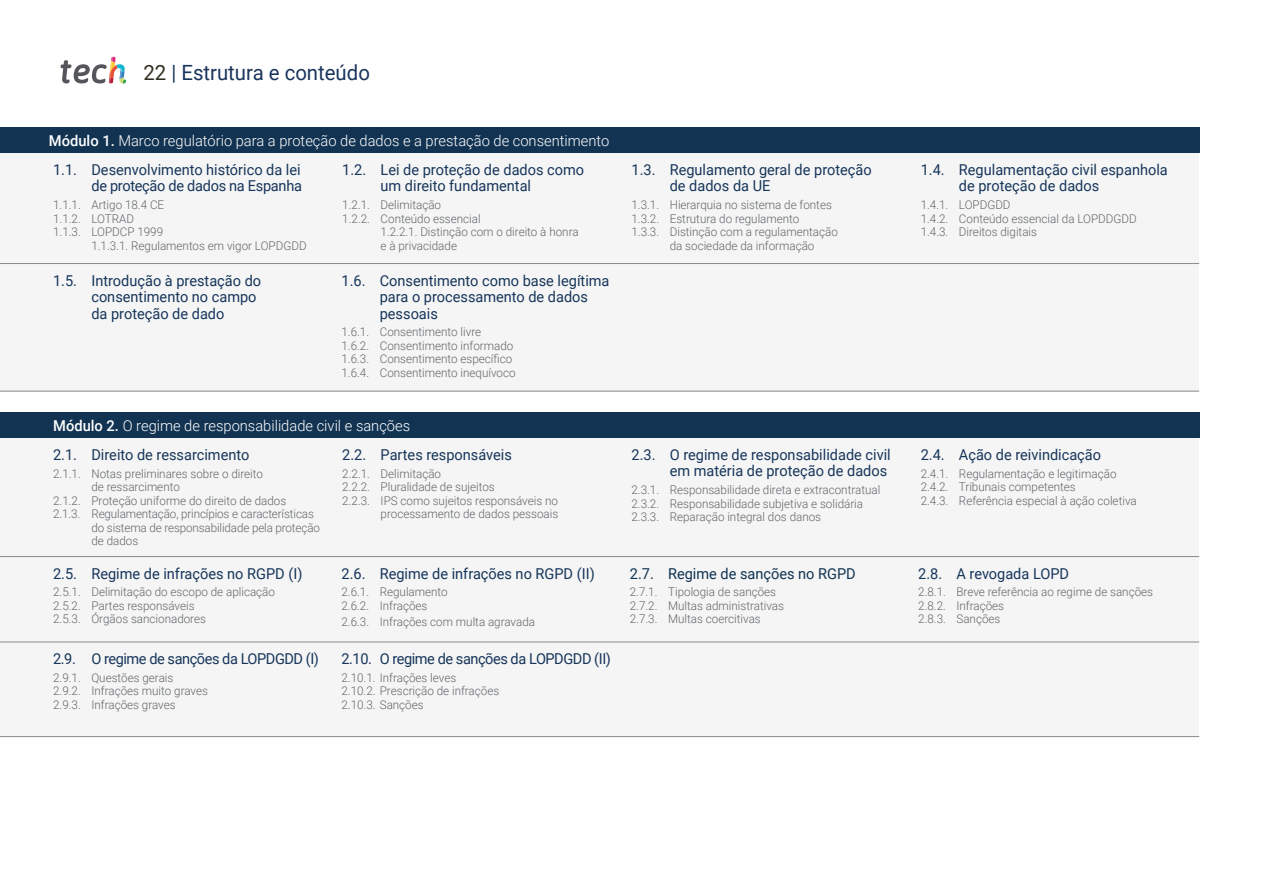
<style>
.page{position:relative;width:1263px;height:893px;background:#fff}
.page>*{position:absolute;margin:0;border:0;box-sizing:border-box;transform-origin:0 0}
.t1{font:21px "Roboto";color:#1a355c}
.t2{font:15px/16.5px "Roboto";color:#17355b}
.t3{font:300 15px "Roboto";color:#fff}
.t4{font:15px "Roboto";letter-spacing:-.03em;color:#17355b}
.t5{font:15px "Roboto";color:#123352}
.t6{font:300 12px/13.5px "Roboto";color:#61646a}
.s1{color:#312e20}
.s2{font-weight:500}
</style>
<div class="page">
<svg style="left:61px;top:57px;width:65px;height:27px"></svg>
<div style="left:0;top:153px;width:1199px;height:238px;background:#f4f5f4"></div>
<div style="left:0;top:128px;width:1199px;height:25px;background:#123352"></div>
<hr style="left:0;top:391px;width:1199px;height:1px;background:#878a8e">
<hr style="left:0;top:263px;width:1199px;height:1px;background:#878a8e">
<div style="left:0;top:438px;width:1199px;height:299px;background:#f4f5f4"></div>
<div style="left:0;top:413px;width:1199px;height:25px;background:#123352"></div>
<hr style="left:0;top:736px;width:1199px;height:1px;background:#878a8e">
<hr style="left:0;top:556px;width:1199px;height:1px;background:#878a8e">
<hr style="left:0;top:642px;width:1199px;height:1px;background:#878a8e">
<h1 class="t1" style="left:144px;top:57px;width:228px"><span class="s1">22</span> | Estrutura e conteúdo</h1>
<p class="t3" style="left:49px;top:130px;width:562px"><span class="s2">Módulo 1.</span> Marco regulatório para a proteção de dados e a prestação de consentimento</p>
<p class="t2" style="left:53px;top:161px;width:250px;text-align:right">1.1. Desenvolvimento histórico da lei de proteção de dados na Espanha</p>
<p class="t6" style="left:53px;top:198px;width:113px">1.1.1. Artigo 18.4 CE</p>
<p class="t6" style="left:53px;top:211px;width:82px">1.1.2. LOTRAD</p>
<p class="t6" style="left:53px;top:225px;width:112px">1.1.3. LOPDCP 1999</p>
<p class="t6" style="left:91px;top:238px;width:217px">1.1.3.1. Regulamentos em vigor LOPDGDD</p>
<p class="t2" style="left:381px;top:161px;width:205px;text-indent:-38px">1.2. Lei de proteção de dados como um direito fundamental</p>
<p class="t6" style="left:342px;top:198px;width:100px">1.2.1. Delimitação</p>
<p class="t6" style="left:342px;top:211px;width:140px">1.2.2. Conteúdo essencial</p>
<p class="t6" style="left:381px;top:225px;width:199px">1.2.2.1. Distinção com o direito à honra</p>
<p class="t6" style="left:381px;top:238px;width:78px">e à privacidade</p>
<p class="t2" style="left:91px;top:271px;width:171px;text-indent:-38px">1.5. Introdução à prestação do consentimento no campo da proteção de dado</p>
<p class="t2" style="left:380px;top:271px;width:231px;text-indent:-38px">1.6. Consentimento como base legítima para o processamento de dados pessoais</p>
<p class="t6" style="left:341px;top:325px;width:176px">1.6.1. Consentimento livre<br>1.6.2. Consentimento informado<br>1.6.3. Consentimento específico<br>1.6.4. Consentimento inequívoco</p>
<p class="t3" style="left:53px;top:415px;width:359px"><span class="s2">Módulo 2.</span> O regime de responsabilidade civil e sanções</p>
<p class="t2" style="left:53px;top:446px;width:198px">2.1. Direito de ressarcimento</p>
<p class="t6" style="left:53px;top:466px;width:211px">2.1.1. Notas preliminares sobre o direito</p>
<p class="t6" style="left:91px;top:480px;width:90px">de ressarcimento</p>
<p class="t6" style="left:53px;top:493px;width:235px">2.1.2. Proteção uniforme do direito de dados</p>
<p class="t6" style="left:53px;top:507px;width:262px">2.1.3. Regulamentação, princípios e características</p>
<p class="t6" style="left:91px;top:520px;width:230px">do sistema de responsabilidade pela proteção</p>
<p class="t6" style="left:91px;top:534px;width:48px">de dados</p>
<p class="t2" style="left:53px;top:564px;width:251px">2.5. Regime de infrações no RGPD (I)</p>
<p class="t6" style="left:53px;top:585px;width:223px">2.5.1. Delimitação do escopo de aplicação<br>2.5.2. Partes responsáveis<br>2.5.3. Órgãos sancionadores</p>
<p class="t4" style="left:53px;top:648px;width:267px">2.9. O regime de sanções da LOPDGDD (I)</p>
<p class="t6" style="left:53px;top:670px;width:156px">2.9.1. Questões gerais<br>2.9.2. Infrações muito graves<br>2.9.3. Infrações graves</p>
<p class="t2" style="left:342px;top:446px;width:171px">2.2. Partes responsáveis</p>
<p class="t6" style="left:342px;top:466px;width:100px">2.2.1. Delimitação</p>
<p class="t6" style="left:342px;top:480px;width:154px">2.2.2. Pluralidade de sujeitos</p>
<p class="t6" style="left:342px;top:493px;width:217px">2.2.3. IPS como sujeitos responsáveis no</p>
<p class="t6" style="left:381px;top:507px;width:179px">processamento de dados pessoais</p>
<p class="t2" style="left:341px;top:564px;width:255px">2.6. Regime de infrações no RGPD (II)</p>
<p class="t6" style="left:341px;top:585px;width:108px">2.6.1. Regulamento<br>2.6.2. Infrações</p>
<p class="t6" style="left:341px;top:615px;width:195px">2.6.3. Infrações com multa agravada</p>
<p class="t4" style="left:341px;top:648px;width:271px">2.10. O regime de sanções da LOPDGDD (II)</p>
<p class="t6" style="left:341px;top:670px;width:159px">2.10.1. Infrações leves<br>2.10.2. Prescrição de infrações<br>2.10.3. Sanções</p>
<p class="t2" style="left:670px;top:161px;width:203px;text-indent:-38px">1.3. Regulamento geral de proteção de dados da UE</p>
<p class="t6" style="left:631px;top:198px;width:202px">1.3.1. Hierarquia no sistema de fontes</p>
<p class="t6" style="left:631px;top:211px;width:169px">1.3.2. Estrutura do regulamento</p>
<p class="t6" style="left:631px;top:225px;width:208px">1.3.3. Distinção com a regulamentação</p>
<p class="t6" style="left:670px;top:238px;width:146px">da sociedade da informação</p>
<p class="t2" style="left:631px;top:446px;width:261px;text-align:right">2.3. O regime de responsabilidade civil em matéria de proteção de dados</p>
<p class="t6" style="left:631px;top:483px;width:250px">2.3.1. Responsabilidade direta e extracontratual<br>2.3.2. Responsabilidade subjetiva e solidária<br>2.3.3. Reparação integral dos danos</p>
<p class="t5" style="left:630px;top:563px;width:227px">2.7. Regime de sanções no RGPD</p>
<p class="t6" style="left:630px;top:585px;width:156px">2.7.1. Tipologia de sanções<br>2.7.2. Multas administrativas<br>2.7.3. Multas coercitivas</p>
<p class="t2" style="left:959px;top:161px;width:210px;text-indent:-38px">1.4. Regulamentação civil espanhola de proteção de dados</p>
<p class="t6" style="left:921px;top:198px;width:217px">1.4.1. LOPDGDD<br>1.4.2. Conteúdo essencial da LOPDDGDD<br>1.4.3. Direitos digitais</p>
<p class="t2" style="left:921px;top:446px;width:182px">2.4. Ação de reivindicação</p>
<p class="t6" style="left:921px;top:466px;width:218px">2.4.1. Regulamentação e legitimação<br>2.4.2. Tribunais competentes<br>2.4.3. Referência especial à ação coletiva</p>
<p class="t2" style="left:918px;top:564px;width:152px">2.8. A revogada LOPD</p>
<p class="t6" style="left:918px;top:585px;width:236px">2.8.1. Breve referência ao regime de sanções<br>2.8.2. Infrações<br>2.8.3. Sanções</p>
</div>
